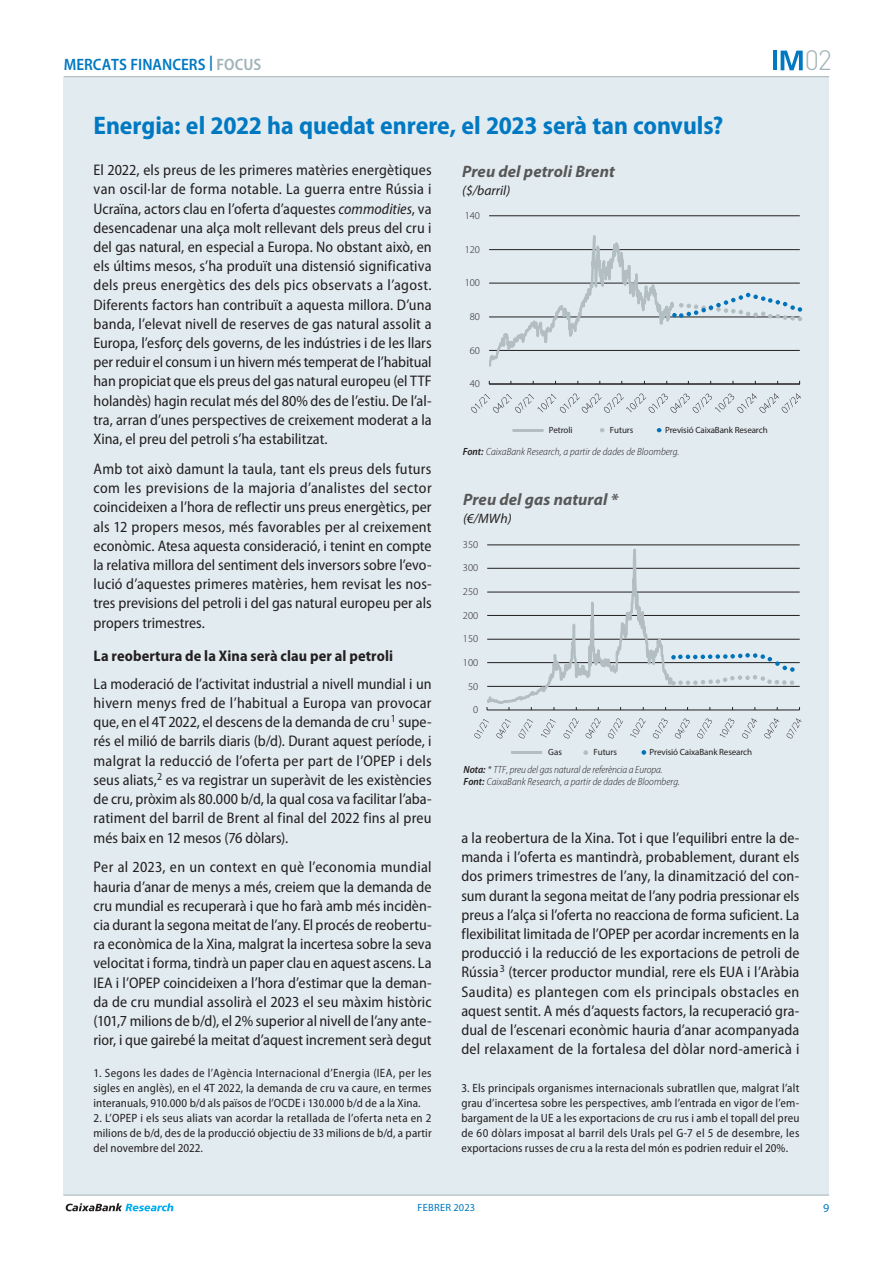
<style>
.page{position:relative;width:893px;height:1263px;background:#fff}
.page>*{position:absolute;margin:0;border:0;box-sizing:border-box;transform-origin:0 0}
.t1{font:300 27.6px "DIN Pro";color:#a1b3b9}
.Subt_Coyuntura{font:700 semi-condensed 25.5px "Myriad Pro";color:#0079c2}
.t2{font:italic 700 16.5px "Myriad Pro";letter-spacing:.005em;color:#575756}
.t3{font:600 semi-condensed 16.5px "Myriad Pro";color:#0079c2}
.Texto_Focus{font:semi-condensed 15.3px/19.2px "Myriad Pro";color:#231f20;text-align:justify}
.Subtitulo_Focus{font:700 semi-condensed 15.3px "Myriad Pro";letter-spacing:.005em;color:#231f20}
.t4{font:italic 13.65px "Myriad Pro";color:#231f20}
.Notas_Focus{font:semi-condensed 12px/15px "Myriad Pro";letter-spacing:.01em;color:#231f20;text-align:justify}
.t5{font:12px "Myriad Pro";color:#0079c2}
.t6{font:italic 300 semi-condensed 10.5px/11.6px "Myriad Pro";letter-spacing:.005em;color:#231f20}
.t7{font:300 10.5px "Myriad Pro";letter-spacing:-.005em;color:#231f20}
.t8{font:10.5px "Myriad Pro";letter-spacing:.02em;color:#0079c2}
.t9{font:9px "Myriad Pro";letter-spacing:-.01em;color:#231f20}
.s1{color:#a1b3b9}
.s2{font-style:italic}
.s3{font-weight:600}
</style>
<div class="page">
<div style="left:64px;top:77px;width:765px;height:1118px;background:#e2ebf0"></div>
<hr style="left:64px;top:76px;width:765px;height:1px;background:#a1b3b9">
<hr style="left:63px;top:1195px;width:766px;height:1px;background:#a1b3b9">
<svg style="left:66px;top:1203px;width:107px;height:8px"></svg>
<svg style="left:471px;top:50px;width:332px;height:705px"></svg>
<p class="t3" style="left:64px;top:55px;width:199px">MERCATS FINANCERS <sup>|</sup> <span class="s1">FOCUS</span></p>
<h1 class="t1" style="left:805px;top:39px;width:29px">02</h1>
<p class="Subt_Coyuntura" style="left:94px;top:111px;width:631px">Energia: el 2022 ha quedat enrere, el 2023 serà tan convuls?</p>
<p class="Texto_Focus" style="left:94px;top:161px;width:340px">El 2022, els preus de les primeres matèries energètiques van oscil·lar de forma notable. La guerra entre Rússia i Ucraïna, actors clau en l’oferta d’aquestes <span class="s2">commodities</span>, va desencadenar una alça molt rellevant dels preus del cru i del gas natural, en especial a Europa. No obstant això, en els últims mesos, s’ha produït una distensió significativa dels preus energètics des dels pics observats a l’agost.<br>Diferents factors han contribuït a aquesta millora. D’una banda, l’elevat nivell de reserves de gas natural assolit a Europa, l’esforç dels governs, de les indústries i de les llars per reduir el consum i un hivern més temperat de l’habitual han propiciat que els preus del gas natural europeu (el TTF holandès) hagin reculat més del 80% des de l’estiu. De l’al&shy;tra, arran d’unes perspectives de creixement moderat a la Xina, el preu del petroli s’ha estabilitzat.</p>
<p class="Texto_Focus" style="left:94px;top:459px;width:340px">Amb tot això damunt la taula, tant els preus dels futurs com les previsions de la majoria d’analistes del sector coincideixen a l’hora de reflectir uns preus energètics, per als 12 propers mesos, més favorables per al creixement econòmic. Atesa aquesta consideració, i tenint en compte la relativa millora del sentiment dels inversors sobre l’evo&shy;lució d’aquestes primeres matèries, hem revisat les nos&shy;tres previsions del petroli i del gas natural europeu per als propers trimestres.</p>
<p class="Subtitulo_Focus" style="left:94px;top:647px;width:301px">La reobertura de la Xina serà clau per al petroli</p>
<p class="Texto_Focus" style="left:94px;top:674px;width:340px">La moderació de l’activitat industrial a nivell mundial i un hivern menys fred de l’habitual a Europa van provocar que, en el 4T 2022, el descens de la demanda de cru<sup>1</sup> supe&shy;rés el milió de barrils diaris (b/d). Durant aquest període, i malgrat la reducció de l’oferta per part de l’OPEP i dels seus aliats,<sup>2</sup> es va registrar un superàvit de les existències de cru, pròxim als 80.000 b/d, la qual cosa va facilitar l’aba&shy;ratiment del barril de Brent al final del 2022 fins al preu més baix en 12 mesos (76 dòlars).</p>
<p class="Texto_Focus" style="left:94px;top:858px;width:340px">Per al 2023, en un context en què l’economia mundial hauria d’anar de menys a més, creiem que la demanda de cru mundial es recuperarà i que ho farà amb més incidèn&shy;cia durant la segona meitat de l’any. El procés de reobertu&shy;ra econòmica de la Xina, malgrat la incertesa sobre la seva velocitat i forma, tindrà un paper clau en aquest ascens. La IEA i l’OPEP coincideixen a l’hora d’estimar que la deman&shy;da de cru mundial assolirà el 2023 el seu màxim històric (101,7 milions de b/d), el 2% superior al nivell de l’any ante&shy;rior, i que gairebé la meitat d’aquest increment serà degut</p>
<p class="Notas_Focus" style="left:94px;top:1066px;width:340px">1. Segons les dades de l’Agència Internacional d’Energia (IEA, per les sigles en anglès), en el 4T 2022, la demanda de cru va caure, en termes interanuals, 910.000 b/d als països de l’OCDE i 130.000 b/d de a la Xina.</p>
<p class="Notas_Focus" style="left:94px;top:1111px;width:340px">2. L’OPEP i els seus aliats van acordar la retallada de l’oferta neta en 2 milions de b/d, des de la producció objectiu de 33 milions de b/d, a partir del novembre del 2022.</p>
<p class="t2" style="left:462px;top:160px;width:154px">Preu del petroli Brent</p>
<p class="t4" style="left:462px;top:183px;width:50px">($/barril)</p>
<p class="t7" style="left:465px;top:210px;width:17px">140</p>
<p class="t7" style="left:465px;top:243px;width:17px">120</p>
<p class="t7" style="left:465px;top:277px;width:17px">100</p>
<p class="t7" style="left:470px;top:311px;width:12px">80</p>
<p class="t7" style="left:470px;top:344px;width:12px">60</p>
<p class="t7" style="left:470px;top:378px;width:12px">40</p>
<p class="t9" style="left:549px;top:424px;width:25px">Petroli</p>
<p class="t9" style="left:610px;top:424px;width:25px">Futurs</p>
<p class="t9" style="left:665px;top:424px;width:104px">Previsió CaixaBank Research</p>
<p class="t6" style="left:463px;top:446px;width:218px"><span class="s3">Font:</span> CaixaBank Research, a partir de dades de Bloomberg.</p>
<p class="t2" style="left:463px;top:489px;width:157px">Preu del gas natural *</p>
<p class="t4" style="left:463px;top:511px;width:50px">(€/MWh)</p>
<p class="t7" style="left:463px;top:538px;width:17px">350</p>
<p class="t7" style="left:463px;top:562px;width:17px">300</p>
<p class="t7" style="left:463px;top:586px;width:17px">250</p>
<p class="t7" style="left:463px;top:609px;width:17px">200</p>
<p class="t7" style="left:463px;top:633px;width:17px">150</p>
<p class="t7" style="left:463px;top:657px;width:17px">100</p>
<p class="t7" style="left:468px;top:680px;width:12px">50</p>
<p class="t7" style="left:473px;top:704px;width:7px">0</p>
<p class="t9" style="left:548px;top:746px;width:15px">Gas</p>
<p class="t9" style="left:650px;top:746px;width:104px">Previsió CaixaBank Research</p>
<p class="t6" style="left:464px;top:764px;width:218px"><span class="s3">Nota:</span> * TTF, preu del gas natural de referència a Europa.<br><span class="s3">Font:</span> CaixaBank Research, a partir de dades de Bloomberg.</p>
<p class="t9" style="left:593px;top:746px;width:25px">Futurs</p>
<p class="Texto_Focus" style="left:461px;top:828px;width:340px">a la reobertura de la Xina. Tot i que l’equilibri entre la de&shy;manda i l’oferta es mantindrà, probablement, durant els dos primers trimestres de l’any, la dinamització del con&shy;sum durant la segona meitat de l’any podria pressionar els preus a l’alça si l’oferta no reacciona de forma suficient. La flexibilitat limitada de l’OPEP per acordar increments en la producció i la reducció de les exportacions de petroli de Rússia<sup>3</sup> (tercer productor mundial, rere els EUA i l’Aràbia Saudita) es plantegen com els principals obstacles en aquest sentit. A més d’aquests factors, la recuperació gra&shy;dual de l’escenari econòmic hauria d’anar acompanyada del relaxament de la fortalesa del dòlar nord-americà i</p>
<p class="Notas_Focus" style="left:461px;top:1081px;width:340px">3. Els principals organismes internacionals subratllen que, malgrat l’alt grau d’incertesa sobre les perspectives, amb l’entrada en vigor de l’em&shy;bargament de la UE a les exportacions de cru rus i amb el topall del preu de 60 dòlars imposat al barril dels Urals pel G-7 el 5 de desembre, les exportacions russes de cru a la resta del món es podrien reduir el 20%.</p>
<p class="t8" style="left:418px;top:1202px;width:59px">FEBRER 2023</p>
<p class="t5" style="left:823px;top:1202px;width:8px">9</p>
</div>
